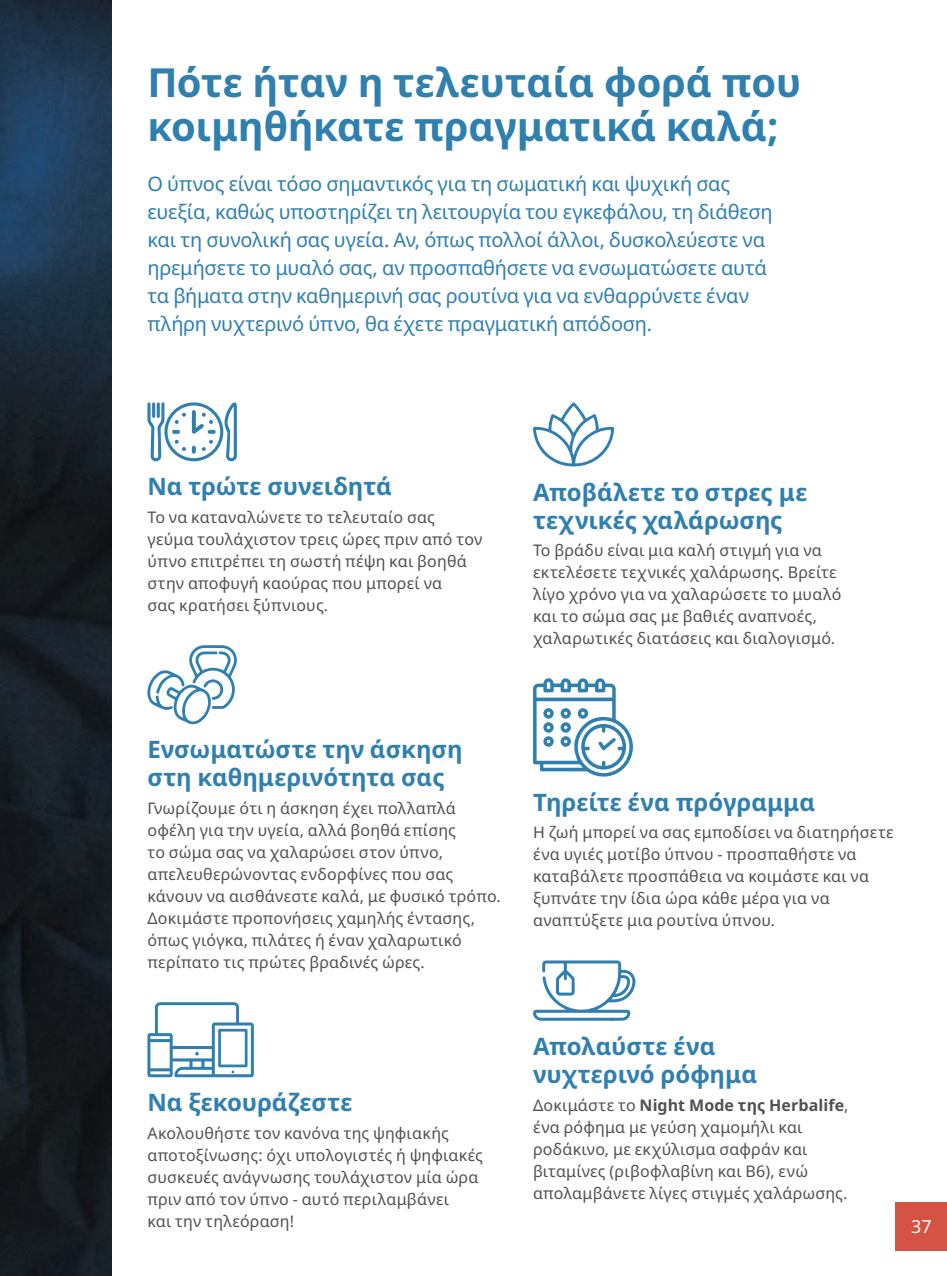
<style>
.page{position:relative;width:947px;height:1276px;background:#fff}
.page>*{position:absolute;margin:0;border:0;box-sizing:border-box;transform-origin:0 0}
.t1{font:700 40px/44px "Noto Sans";letter-spacing:-.005em;color:#2f7faf}
.t2{font:700 24px/28px "Noto Sans";letter-spacing:-.005em;color:#2f7faf}
.t3{font:20px/28px "Noto Sans";letter-spacing:-.01em;color:#2f7faf}
.t4{font:18px "Noto Sans";color:#fff}
.t5{font:16px/22px "Noto Sans";letter-spacing:.015em;color:#504f53}
.s1{font-weight:700}
</style>
<div class="page">
<img style="left:0;top:0;width:111px;height:1276px">
<svg style="left:147px;top:402px;width:90px;height:60px"></svg>
<svg style="left:147px;top:645px;width:90px;height:80px"></svg>
<svg style="left:147px;top:1002px;width:107px;height:75px"></svg>
<svg style="left:533px;top:402px;width:81px;height:65px"></svg>
<svg style="left:533px;top:678px;width:100px;height:99px"></svg>
<svg style="left:533px;top:960px;width:102px;height:60px"></svg>
<div style="left:896px;top:1202px;width:51px;height:48px;background:#d45344"></div>
<h1 class="t1" style="left:147px;top:61px;width:655px">Πότε ήταν η τελευταία φορά που κοιμηθήκατε πραγματικά καλά;</h1>
<p class="t3" style="left:147px;top:170px;width:626px">Ο ύπνος είναι τόσο σημαντικός για τη σωματική και ψυχική σας ευεξία, καθώς υποστηρίζει τη λειτουργία του εγκεφάλου, τη διάθεση και τη συνολική σας υγεία. Αν, όπως πολλοί άλλοι, δυσκολεύεστε να ηρεμήσετε το μυαλό σας, αν προσπαθήσετε να ενσωματώσετε αυτά τα βήματα στην καθημερινή σας ρουτίνα για να ενθαρρύνετε έναν πλήρη νυχτερινό ύπνο, θα έχετε πραγματική απόδοση.</p>
<h2 class="t2" style="left:147px;top:473px;width:246px">Να τρώτε συνειδητά</h2>
<p class="t5" style="left:147px;top:506px;width:336px">Το να καταναλώνετε το τελευταίο σας γεύμα τουλάχιστον τρεις ώρες πριν από τον ύπνο επιτρέπει τη σωστή πέψη και βοηθά στην αποφυγή καούρας που μπορεί να<br>σας κρατήσει ξύπνιους.</p>
<h2 class="t2" style="left:533px;top:478px;width:276px">Αποβάλετε το στρες με τεχνικές χαλάρωσης</h2>
<p class="t5" style="left:533px;top:540px;width:310px">Το βράδυ είναι μια καλή στιγμή για να εκτελέσετε τεχνικές χαλάρωσης. Βρείτε λίγο χρόνο για να χαλαρώσετε το μυαλό και το σώμα σας με βαθιές αναπνοές, χαλαρωτικές διατάσεις και διαλογισμό.</p>
<h2 class="t2" style="left:147px;top:736px;width:317px">Ενσωματώστε την άσκηση στη καθημερινότητα σας</h2>
<p class="t5" style="left:147px;top:797px;width:355px">Γνωρίζουμε ότι η άσκηση έχει πολλαπλά οφέλη για την υγεία, αλλά βοηθά επίσης<br>το σώμα σας να χαλαρώσει στον ύπνο, απελευθερώνοντας ενδορφίνες που σας κάνουν να αισθάνεστε καλά, με φυσικό τρόπο.<br>Δοκιμάστε προπονήσεις χαμηλής έντασης, όπως γιόγκα, πιλάτες ή έναν χαλαρωτικό περίπατο τις πρώτες βραδινές ώρες.</p>
<h2 class="t2" style="left:147px;top:1089px;width:207px">Να ξεκουράζεστε</h2>
<p class="t5" style="left:147px;top:1122px;width:337px">Ακολουθήστε τον κανόνα της ψηφιακής αποτοξίνωσης: όχι υπολογιστές ή ψηφιακές συσκευές ανάγνωσης τουλάχιστον μία ώρα πριν από τον ύπνο - αυτό περιλαμβάνει<br>και την τηλεόραση!</p>
<h2 class="t2" style="left:533px;top:788px;width:284px">Τηρείτε ένα πρόγραμμα</h2>
<p class="t5" style="left:533px;top:822px;width:362px">Η ζωή μπορεί να σας εμποδίσει να διατηρήσετε ένα υγιές μοτίβο ύπνου - προσπαθήστε να καταβάλετε προσπάθεια να κοιμάστε και να ξυπνάτε την ίδια ώρα κάθε μέρα για να αναπτύξετε μια ρουτίνα ύπνου.</p>
<h2 class="t2" style="left:533px;top:1032px;width:226px">Απολαύστε ένα νυχτερινό ρόφημα</h2>
<p class="t5" style="left:533px;top:1094px;width:317px">Δοκιμάστε το <span class="s1">Night Mode της Herbalife</span>, ένα ρόφημα με γεύση χαμομήλι και ροδάκινο, με εκχύλισμα σαφράν και βιταμίνες (ριβοφλαβίνη και Β6), ενώ απολαμβάνετε λίγες στιγμές χαλάρωσης.</p>
<p class="t4" style="left:911px;top:1216px;width:22px">37</p>
</div>
